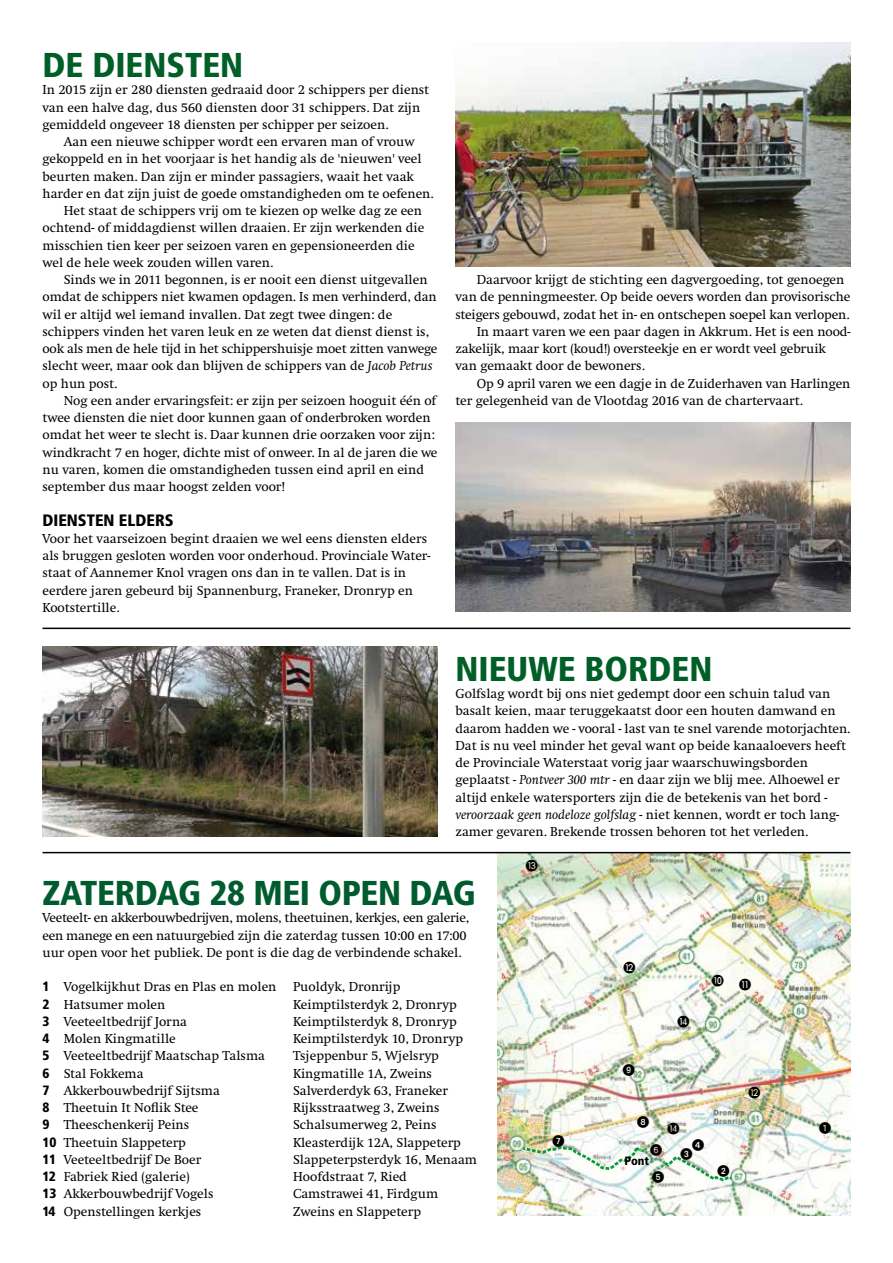
<style>
.page{position:relative;width:893px;height:1263px;background:#fff}
.page>*{position:absolute;margin:0;border:0;box-sizing:border-box;transform-origin:0 0}
.t1{font:900 condensed 34.5px "Frutiger";color:#005f27}
.t2{font:900 condensed 34.5px "Frutiger";letter-spacing:-.01em;color:#005c2e}
.t3{font:900 condensed 16.5px "Frutiger";color:#000}
.t4{font:13.5px/17.2px "Swift";color:#000}
.t5{font:13.5px/17.2px "Swift";letter-spacing:-.02em;color:#000}
.t6{font:12px "European Pi One";color:#000}
.t7{font:900 condensed 12px "Frutiger";color:#000}
.s1{font-style:italic}
.s2{font-family:"Frutiger";font-weight:900;font-stretch:condensed}
</style>
<div class="page">
<img style="left:497px;top:853px;width:353px;height:363px">
<svg style="left:523px;top:1145px;width:122px;height:26px"></svg>
<svg style="left:662px;top:1154px;width:73px;height:28px"></svg>
<img style="left:455px;top:43px;width:395px;height:224px">
<hr style="left:43px;top:628px;width:807px;height:1px;background:#000">
<hr style="left:43px;top:852px;width:807px;height:1px;background:#000">
<img style="left:43px;top:646px;width:394px;height:190px">
<img style="left:455px;top:422px;width:395px;height:190px">
<h1 class="t1" style="left:43px;top:44px;width:202px">DE DIENSTEN</h1>
<p class="t4" style="left:43px;top:82px;width:388px">In 2015 zijn er 280 diensten gedraaid door 2 schippers per dienst van een halve dag, dus 560 diensten door 31 schippers. Dat zijn gemiddeld ongeveer 18 diensten per schipper per seizoen.</p>
<p class="t4" style="left:64px;top:133px;width:352px">Aan een nieuwe schipper wordt een ervaren man of vrouw</p>
<p class="t4" style="left:43px;top:151px;width:381px">gekoppeld en in het voorjaar is het handig als de 'nieuwen' veel</p>
<p class="t4" style="left:43px;top:168px;width:373px">beurten maken. Dan zijn er minder passagiers, waait het vaak</p>
<p class="t4" style="left:43px;top:185px;width:393px">harder en dat zijn juist de goede omstandigheden om te oefenen.</p>
<p class="t4" style="left:64px;top:202px;width:360px">Het staat de schippers vrij om te kiezen op welke dag ze een</p>
<p class="t4" style="left:43px;top:220px;width:383px">ochtend- of middagdienst willen draaien. Er zijn werkenden die</p>
<p class="t4" style="left:43px;top:237px;width:374px">misschien tien keer per seizoen varen en gepensioneerden die</p>
<p class="t4" style="left:43px;top:254px;width:232px">wel de hele week zouden willen varen.</p>
<p class="t4" style="left:64px;top:271px;width:365px">Sinds we in 2011 begonnen, is er nooit een dienst uitgevallen</p>
<p class="t4" style="left:43px;top:289px;width:396px">omdat de schippers niet kwamen opdagen. Is men verhinderd, dan</p>
<p class="t4" style="left:43px;top:306px;width:351px">wil er altijd wel iemand invallen. Dat zegt twee dingen: de</p>
<p class="t4" style="left:43px;top:323px;width:388px">schippers vinden het varen leuk en ze weten dat dienst dienst is,</p>
<p class="t4" style="left:43px;top:340px;width:396px">ook als men de hele tijd in het schippershuisje moet zitten vanwege</p>
<p class="t4" style="left:43px;top:358px;width:391px">slecht weer, maar ook dan blijven de schippers van de <span class="s1">Jacob Petrus</span></p>
<p class="t4" style="left:43px;top:375px;width:76px">op hun post.</p>
<p class="t4" style="left:64px;top:392px;width:374px">Nog een ander ervaringsfeit: er zijn per seizoen hooguit één of</p>
<p class="t4" style="left:43px;top:409px;width:390px">twee diensten die niet door kunnen gaan of onderbroken worden</p>
<p class="t4" style="left:43px;top:427px;width:394px">omdat het weer te slecht is. Daar kunnen drie oorzaken voor zijn:</p>
<p class="t4" style="left:43px;top:444px;width:396px">windkracht 7 en hoger, dichte mist of onweer. In al de jaren die we</p>
<p class="t4" style="left:43px;top:461px;width:383px">nu varen, komen die omstandigheden tussen eind april en eind</p>
<p class="t4" style="left:43px;top:478px;width:244px">september dus maar hoogst zelden voor!</p>
<p class="t3" style="left:43px;top:510px;width:133px">DIENSTEN ELDERS</p>
<p class="t4" style="left:43px;top:530px;width:389px">Voor het vaarseizoen begint draaien we wel eens diensten elders als bruggen gesloten worden voor onderhoud. Provinciale Water&shy;staat of Aannemer Knol vragen ons dan in te vallen. Dat is in eerdere jaren gebeurd bij Spannenburg, Franeker, Dronryp en Kootstertille.</p>
<p class="t4" style="left:477px;top:271px;width:369px">Daarvoor krijgt de stichting een dagvergoeding, tot genoegen</p>
<p class="t4" style="left:455px;top:289px;width:396px">van de penningmeester. Op beide oevers worden dan provisorische</p>
<p class="t4" style="left:455px;top:306px;width:395px">steigers gebouwd, zodat het in- en ontschepen soepel kan verlopen.</p>
<p class="t4" style="left:477px;top:323px;width:375px">In maart varen we een paar dagen in Akkrum. Het is een nood-</p>
<p class="t4" style="left:455px;top:340px;width:372px">zakelijk, maar kort (koud!) oversteekje en er wordt veel gebruik</p>
<p class="t4" style="left:455px;top:358px;width:191px">van gemaakt door de bewoners.</p>
<p class="t4" style="left:477px;top:375px;width:375px">Op 9 april varen we een dagje in de Zuiderhaven van Harlingen</p>
<p class="t4" style="left:455px;top:392px;width:349px">ter gelegenheid van de Vlootdag 2016 van de chartervaart.</p>
<h1 class="t1" style="left:455px;top:648px;width:258px">NIEUWE BORDEN</h1>
<p class="t4" style="left:455px;top:685px;width:396px">Golfslag wordt bij ons niet gedempt door een schuin talud van basalt keien, maar teruggekaatst door een houten damwand en daarom hadden we - vooral - last van te snel varende motorjachten.<br>Dat is nu veel minder het geval want op beide kanaaloevers heeft de Provinciale Waterstaat vorig jaar waarschuwingsborden geplaatst - <span class="s1">Pontveer 300 mtr</span> - en daar zijn we blij mee. Alhoewel er altijd enkele watersporters zijn die de betekenis van het bord - <span class="s1">veroorzaak geen nodeloze golfslag</span> - niet kennen, wordt er toch lang&shy;zamer gevaren. Brekende trossen behoren tot het verleden.</p>
<p class="t6" style="left:526px;top:859px;width:13px">M</p>
<h1 class="t2" style="left:43px;top:872px;width:435px">ZATERDAG 28 MEI OPEN DAG</h1>
<p class="t5" style="left:43px;top:910px;width:428px">Veeteelt- en akkerbouwbedrijven, molens, theetuinen, kerkjes, een galerie, een manege en een natuurgebied zijn die zaterdag tussen 10:00 en 17:00 uur open voor het publiek. De pont is die dag de verbindende schakel.</p>
<p class="t4" style="left:43px;top:979px;width:359px"><span class="s2">1</span> Vogelkijkhut Dras en Plas en molen Puoldyk, Dronrijp<br><span class="s2">2</span> Hatsumer molen</p>
<p class="t4" style="left:293px;top:996px;width:165px">Keimptilsterdyk 2, Dronryp</p>
<p class="t4" style="left:43px;top:1013px;width:146px"><span class="s2">3</span> Veeteeltbedrijf Jorna</p>
<p class="t4" style="left:293px;top:1013px;width:165px">Keimptilsterdyk 8, Dronryp</p>
<p class="t4" style="left:43px;top:1030px;width:135px"><span class="s2">4</span> Molen Kingmatille</p>
<p class="t4" style="left:293px;top:1030px;width:172px">Keimptilsterdyk 10, Dronryp</p>
<p class="t4" style="left:43px;top:1048px;width:224px"><span class="s2">5</span> Veeteeltbedrijf Maatschap Talsma</p>
<p class="t4" style="left:293px;top:1048px;width:147px">Tsjeppenbur 5, Wjelsryp</p>
<p class="t4" style="left:43px;top:1065px;width:103px"><span class="s2">6</span> Stal Fokkema</p>
<p class="t4" style="left:293px;top:1065px;width:141px">Kingmatille 1A, Zweins</p>
<p class="t4" style="left:43px;top:1082px;width:179px"><span class="s2">7</span> Akkerbouwbedrijf Sijtsma</p>
<p class="t4" style="left:293px;top:1082px;width:156px">Salverderdyk 63, Franeker</p>
<p class="t4" style="left:43px;top:1099px;width:158px"><span class="s2">8</span> Theetuin It Noflik Stee</p>
<p class="t4" style="left:293px;top:1099px;width:148px">Rijksstraatweg 3, Zweins</p>
<p class="t4" style="left:43px;top:1117px;width:148px"><span class="s2">9</span> Theeschenkerij Peins</p>
<p class="t4" style="left:293px;top:1117px;width:145px">Schalsumerweg 2, Peins</p>
<p class="t4" style="left:43px;top:1134px;width:145px"><span class="s2">10</span> Theetuin Slappeterp</p>
<p class="t4" style="left:293px;top:1134px;width:169px">Kleasterdijk 12A, Slappeterp</p>
<p class="t4" style="left:43px;top:1151px;width:160px"><span class="s2">11</span> Veeteeltbedrijf De Boer</p>
<p class="t4" style="left:293px;top:1151px;width:186px">Slappeterpsterdyk 16, Menaam</p>
<p class="t4" style="left:43px;top:1168px;width:149px"><span class="s2">12</span> Fabriek Ried (galerie)</p>
<p class="t4" style="left:293px;top:1168px;width:115px">Hoofdstraat 7, Ried</p>
<p class="t4" style="left:43px;top:1186px;width:172px"><span class="s2">13</span> Akkerbouwbedrijf Vogels</p>
<p class="t4" style="left:293px;top:1186px;width:147px">Camstrawei 41, Firdgum</p>
<p class="t4" style="left:43px;top:1203px;width:160px"><span class="s2">14</span> Openstellingen kerkjes</p>
<p class="t4" style="left:293px;top:1203px;width:129px">Zweins en Slappeterp</p>
<p class="t6" style="left:552px;top:1134px;width:13px">7</p>
<p class="t6" style="left:623px;top:961px;width:13px">L</p>
<p class="t6" style="left:678px;top:1015px;width:13px">N</p>
<p class="t6" style="left:712px;top:974px;width:13px">J</p>
<p class="t6" style="left:739px;top:978px;width:13px">K</p>
<p class="t6" style="left:623px;top:1063px;width:13px">9</p>
<p class="t6" style="left:637px;top:1115px;width:13px">8</p>
<p class="t6" style="left:668px;top:1123px;width:13px">N</p>
<p class="t6" style="left:650px;top:1144px;width:13px">6</p>
<p class="t7" style="left:624px;top:1154px;width:26px">Pont</p>
<p class="t6" style="left:652px;top:1170px;width:13px">5</p>
<p class="t6" style="left:692px;top:1138px;width:13px">4</p>
<p class="t6" style="left:681px;top:1147px;width:13px">3</p>
<p class="t6" style="left:718px;top:1164px;width:13px">2</p>
<p class="t6" style="left:748px;top:1086px;width:13px">L</p>
<p class="t6" style="left:819px;top:1121px;width:13px">1</p>
</div>
